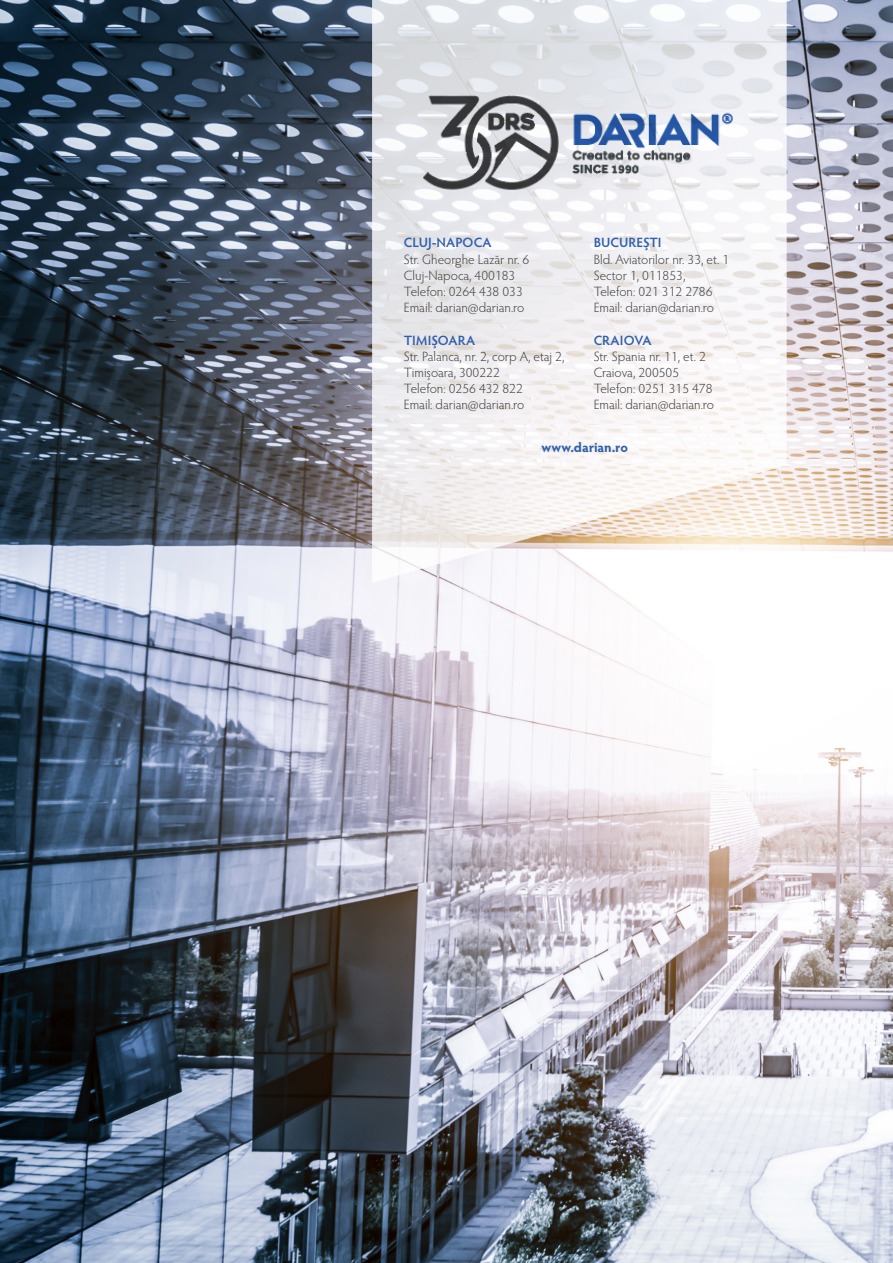
<style>
.page{position:relative;width:893px;height:1263px;background:#fff}
.page>*{position:absolute;margin:0;border:0;box-sizing:border-box;transform-origin:0 0}
.t1{font:300 13.5px/16.2px "Hypatia Sans Pro";color:#3e3e3f}
.t2{font:600 13.5px "Hypatia Sans Pro";color:#305fac}
.t3{font:700 13.5px "Hypatia Sans Pro";letter-spacing:-.005em;color:#305fac}
</style>
<div class="page">
<img style="left:0;top:0;width:893px;height:1263px">
<svg style="left:372px;top:0;width:415px;height:583px"></svg>
<img style="left:420px;top:94px;width:319px;height:102px">
<p class="t2" style="left:594px;top:233px;width:69px">BUCUREȘTI</p>
<p class="t1" style="left:594px;top:250px;width:137px">Bld. Aviatorilor nr. 33, et. 1</p>
<p class="t1" style="left:594px;top:267px;width:93px">Sector 1, 011853,</p>
<p class="t1" style="left:594px;top:283px;width:120px">Telefon: 021 312 2786</p>
<p class="t1" style="left:594px;top:299px;width:122px">Email: darian@darian.ro</p>
<p class="t2" style="left:594px;top:330px;width:59px">CRAIOVA</p>
<p class="t1" style="left:594px;top:348px;width:114px">Str. Spania nr. 11, et. 2</p>
<p class="t1" style="left:594px;top:364px;width:87px">Craiova, 200505</p>
<p class="t1" style="left:594px;top:380px;width:120px">Telefon: 0251 315 478</p>
<p class="t1" style="left:594px;top:396px;width:122px">Email: darian@darian.ro</p>
<p class="t3" style="left:541px;top:438px;width:88px">www.darian.ro</p>
<p class="t2" style="left:404px;top:233px;width:89px">CLUJ-NAPOCA</p>
<p class="t1" style="left:404px;top:250px;width:127px">Str. Gheorghe Lazăr nr. 6</p>
<p class="t1" style="left:404px;top:267px;width:113px">Cluj-Napoca, 400183</p>
<p class="t1" style="left:404px;top:283px;width:120px">Telefon: 0264 438 033</p>
<p class="t1" style="left:404px;top:299px;width:122px">Email: darian@darian.ro</p>
<p class="t2" style="left:404px;top:330px;width:73px">TIMIȘOARA</p>
<p class="t1" style="left:404px;top:348px;width:162px">Str. Palanca, nr. 2, corp A, etaj 2,<br>Timișoara, 300222</p>
<p class="t1" style="left:404px;top:380px;width:120px">Telefon: 0256 432 822</p>
<p class="t1" style="left:404px;top:396px;width:122px">Email: darian@darian.ro</p>
</div>
